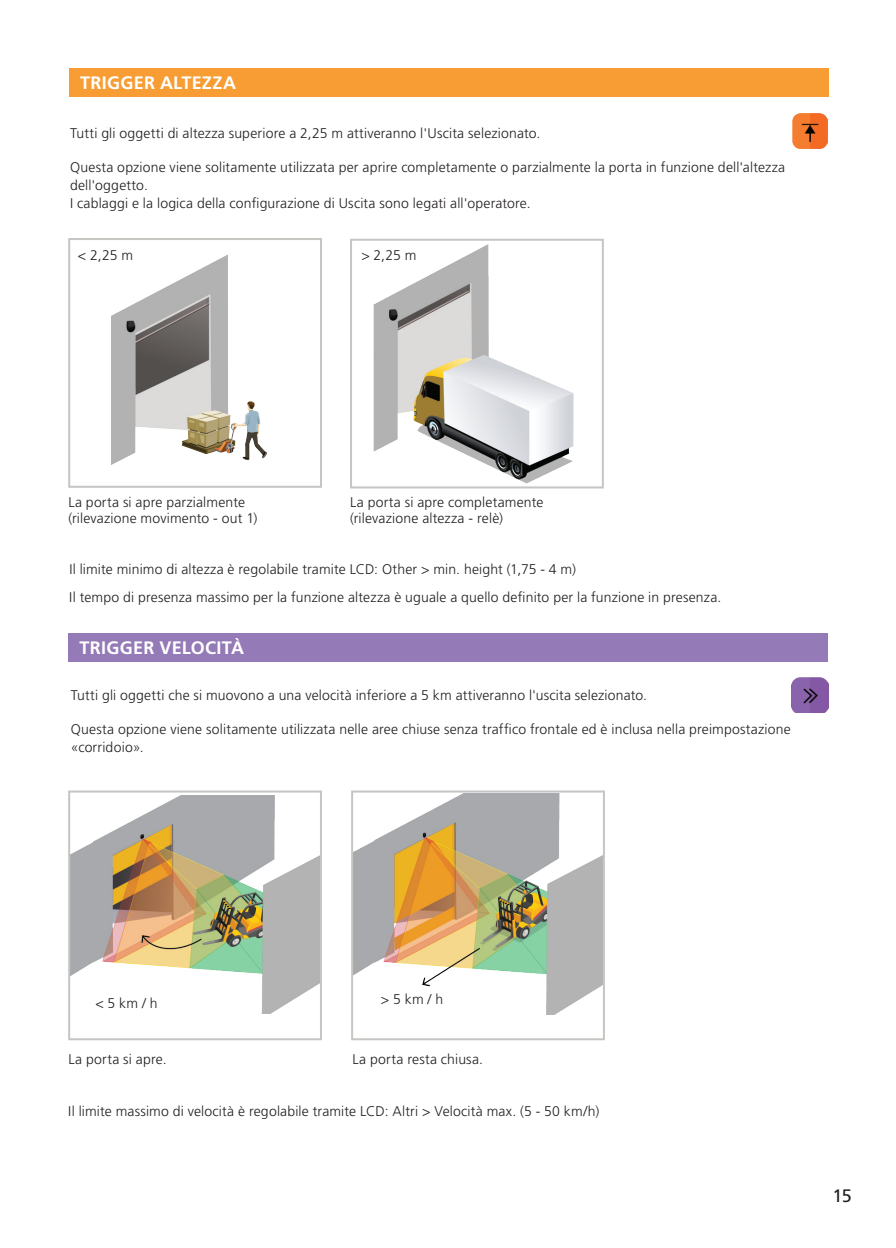
<style>
.page{position:relative;width:896px;height:1248px;background:#fff}
.page>*{position:absolute;margin:0;border:0;box-sizing:border-box;transform-origin:0 0}
.t1{font:700 18px "Frutiger LT Std";letter-spacing:.015em;color:#fff}
.t2{font:18px "Frutiger LT Std";color:#231f20}
.t3{font:300 14px/18px "Frutiger LT Std";letter-spacing:.01em;color:#231f20}
</style>
<div class="page">
<img style="left:111px;top:254px;width:156px;height:211px">
<div style="left:68px;top:238px;width:254px;height:249px;border:2px solid #c3c6c1"></div>
<img style="left:373px;top:244px;width:201px;height:240px">
<div style="left:350px;top:239px;width:254px;height:249px;border:2px solid #c3c6c1"></div>
<img style="left:354px;top:793px;width:248px;height:221px">
<div style="left:351px;top:790px;width:254px;height:250px;border:2px solid #c3c6c1"></div>
<img style="left:71px;top:795px;width:248px;height:217px">
<div style="left:68px;top:790px;width:254px;height:250px;border:2px solid #c3c6c1"></div>
<img style="left:792px;top:114px;width:35px;height:35px">
<img style="left:791px;top:677px;width:37px;height:35px">
<div style="left:69px;top:68px;width:759px;height:29px;background:#f89d33"></div>
<div style="left:68px;top:633px;width:759px;height:28px;background:#947ab7"></div>
<p class="t1" style="left:80px;top:72px;width:157px">TRIGGER ALTEZZA</p>
<p class="t3" style="left:70px;top:124px;width:472px">Tutti gli oggetti di altezza superiore a 2,25 m attiveranno l'Uscita selezionato.</p>
<p class="t3" style="left:70px;top:158px;width:716px">Questa opzione viene solitamente utilizzata per aprire completamente o parzialmente la porta in funzione dell'altezza dell'oggetto.<br>I cablaggi e la logica della configurazione di Uscita sono legati all'operatore.</p>
<p class="t3" style="left:78px;top:246px;width:57px">&lt; 2,25 m</p>
<p class="t3" style="left:361px;top:247px;width:57px">&gt; 2,25 m</p>
<p class="t3" style="left:68px;top:494px;width:190px;line-height:16px">La porta si apre parzialmente (rilevazione movimento - out 1)</p>
<p class="t3" style="left:350px;top:494px;width:195px;line-height:16px">La porta si apre completamente (rilevazione altezza - relè)</p>
<p class="t3" style="left:69px;top:560px;width:508px">Il limite minimo di altezza è regolabile tramite LCD: Other &gt; min. height (1,75 - 4 m)</p>
<p class="t3" style="left:69px;top:588px;width:653px">Il tempo di presenza massimo per la funzione altezza è uguale a quello definito per la funzione in presenza.</p>
<p class="t1" style="left:80px;top:637px;width:166px">TRIGGER VELOCITÀ</p>
<p class="t3" style="left:71px;top:686px;width:578px">Tutti gli oggetti che si muovono a una velocità inferiore a 5 km attiveranno l'uscita selezionato.</p>
<p class="t3" style="left:71px;top:720px;width:721px">Questa opzione viene solitamente utilizzata nelle aree chiuse senza traffico frontale ed è inclusa nella preimpostazione «corridoio».</p>
<p class="t3" style="left:95px;top:993px;width:64px">&lt; 5 km / h</p>
<p class="t3" style="left:381px;top:990px;width:64px">&gt; 5 km / h</p>
<p class="t3" style="left:69px;top:1050px;width:99px">La porta si apre.</p>
<p class="t3" style="left:353px;top:1050px;width:132px">La porta resta chiusa.</p>
<p class="t3" style="left:68px;top:1101px;width:532px">Il limite massimo di velocità è regolabile tramite LCD: Altri &gt; Velocità max. (5 - 50 km/h)</p>
<p class="t2" style="left:832px;top:1185px;width:21px">15</p>
</div>
